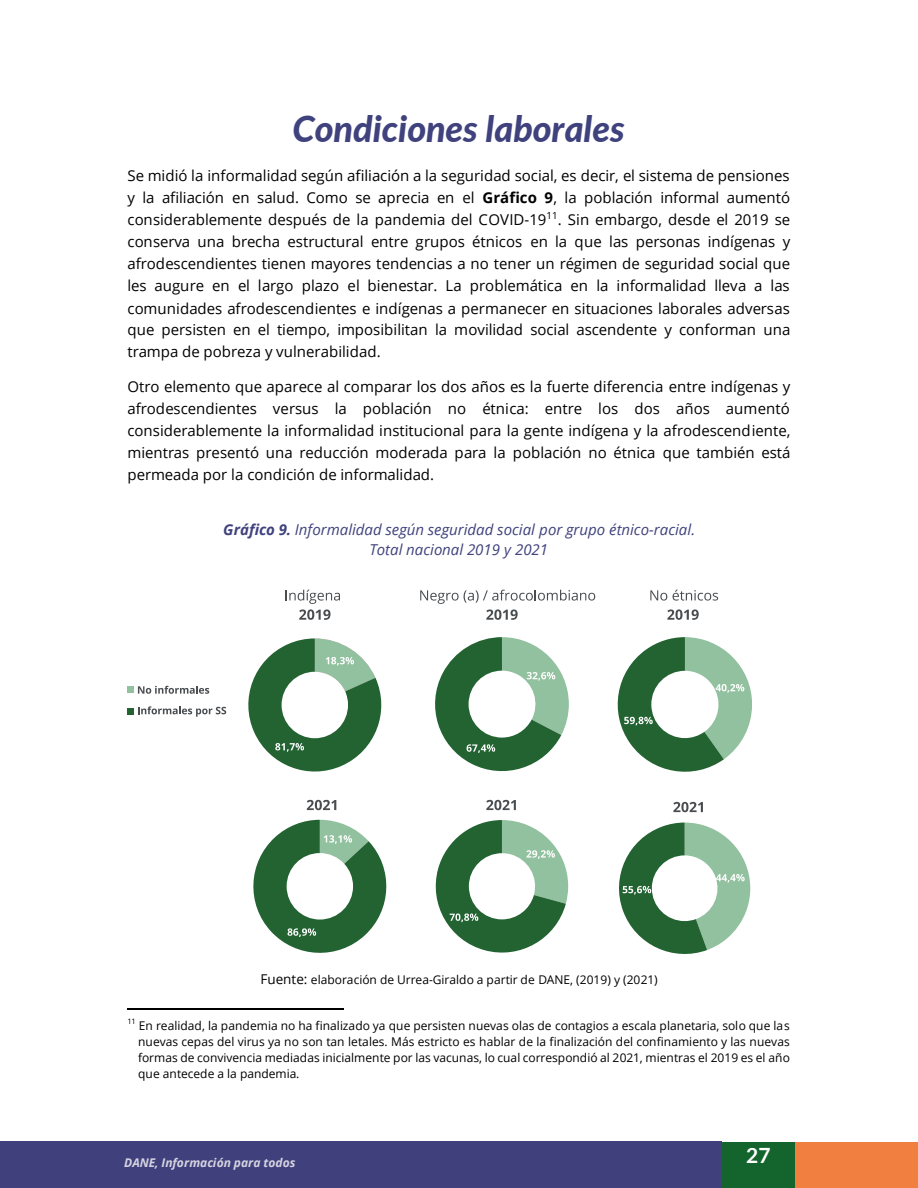
<style>
.page{position:relative;width:918px;height:1188px;background:#fff}
.page>*{position:absolute;margin:0;border:0;box-sizing:border-box;transform-origin:0 0}
.t1{font:italic 900 36px "Lato";color:#3f427d}
.t2{font:700 21px "Lato";color:#fff}
.t3{font:15px/22px "Open Sans";color:#000;text-align:justify}
.t4{font:italic 15px/20.7px "Open Sans";color:#3f427d;text-align:center}
.t5{font:12px/16.2px "Open Sans";color:#000;text-align:justify}
.t6{font:italic 700 12px "Open Sans";color:#d6d3e2}
.s1{font-weight:700}
.s2{font-size:13.5px}
</style>
<div class="page">
<div style="left:722px;top:1143px;width:73px;height:45px;background:#14652d"></div>
<div style="left:0;top:1141px;width:721px;height:47px;background:#40417c"></div>
<div style="left:795px;top:1142px;width:123px;height:46px;background:#f07f40"></div>
<hr style="left:128px;top:1008px;width:216px;height:1px;background:#000">
<svg style="left:667px;top:609px;width:32px;height:11px"></svg>
<svg style="left:128px;top:686px;width:81px;height:8px"></svg>
<div style="left:128px;top:708px;width:6px;height:7px;background:#226331"></div>
<svg style="left:138px;top:706px;width:88px;height:11px"></svg>
<svg style="left:307px;top:800px;width:29px;height:10px"></svg>
<svg style="left:486px;top:800px;width:30px;height:10px"></svg>
<svg style="left:673px;top:802px;width:30px;height:10px"></svg>
<svg style="left:420px;top:590px;width:175px;height:30px"></svg>
<svg style="left:650px;top:590px;width:17px;height:11px"></svg>
<svg style="left:673px;top:590px;width:45px;height:11px"></svg>
<svg style="left:286px;top:590px;width:54px;height:30px"></svg>
<svg style="left:435px;top:637px;width:134px;height:135px"></svg>
<svg style="left:617px;top:637px;width:135px;height:135px"></svg>
<svg style="left:248px;top:638px;width:134px;height:134px"></svg>
<svg style="left:253px;top:820px;width:134px;height:133px"></svg>
<svg style="left:435px;top:820px;width:133px;height:133px"></svg>
<svg style="left:619px;top:823px;width:131px;height:131px"></svg>
<h1 class="t1" style="left:293px;top:102px;width:334px">Condiciones laborales</h1>
<p class="t3" style="left:127px;top:164px;width:664px">Se midió la informalidad según afiliación a la seguridad social, es decir, el sistema de pensiones y la afiliación en salud. Como se aprecia en el <span class="s1">Gráfico 9</span>, la población informal aumentó considerablemente después de la pandemia del COVID-19<sup>11</sup>. Sin embargo, desde el 2019 se conserva una brecha estructural entre grupos étnicos en la que las personas indígenas y afrodescendientes tienen mayores tendencias a no tener un régimen de seguridad social que les augure en el largo plazo el bienestar. La problemática en la informalidad lleva a las comunidades afrodescendientes e indígenas a permanecer en situaciones laborales adversas que persisten en el tiempo, imposibilitan la movilidad social ascendente y conforman una trampa de pobreza y vulnerabilidad.</p>
<p class="t3" style="left:127px;top:375px;width:664px">Otro elemento que aparece al comparar los dos años es la fuerte diferencia entre indígenas y afrodescendientes versus la población no étnica: entre los dos años aumentó considerablemente la informalidad institucional para la gente indígena y la afrodescendiente, mientras presentó una reducción moderada para la población no étnica que también está permeada por la condición de informalidad.</p>
<p class="t4" style="left:223px;top:518px;width:473px"><span class="s1">Gráfico 9.</span> Informalidad según seguridad social por grupo étnico-racial.<br>Total nacional 2019 y 2021</p>
<p class="t5" style="left:260px;top:971px;width:399px"><span class="s2">Fuente:</span> elaboración de Urrea-Giraldo a partir de DANE, (2019) y (2021)</p>
<p class="t5" style="left:138px;top:1017px;width:653px;text-indent:-11px"><sup>11</sup> En realidad, la pandemia no ha finalizado ya que persisten nuevas olas de contagios a escala planetaria, solo que las nuevas cepas del virus ya no son tan letales. Más estricto es hablar de la finalización del confinamiento y las nuevas formas de convivencia mediadas inicialmente por las vacunas, lo cual correspondió al 2021, mientras el 2019 es el año que antecede a la pandemia.</p>
<p class="t6" style="left:124px;top:1154px;width:173px">DANE, Información para todos</p>
<h2 class="t2" style="left:746px;top:1140px;width:26px">27</h2>
</div>
